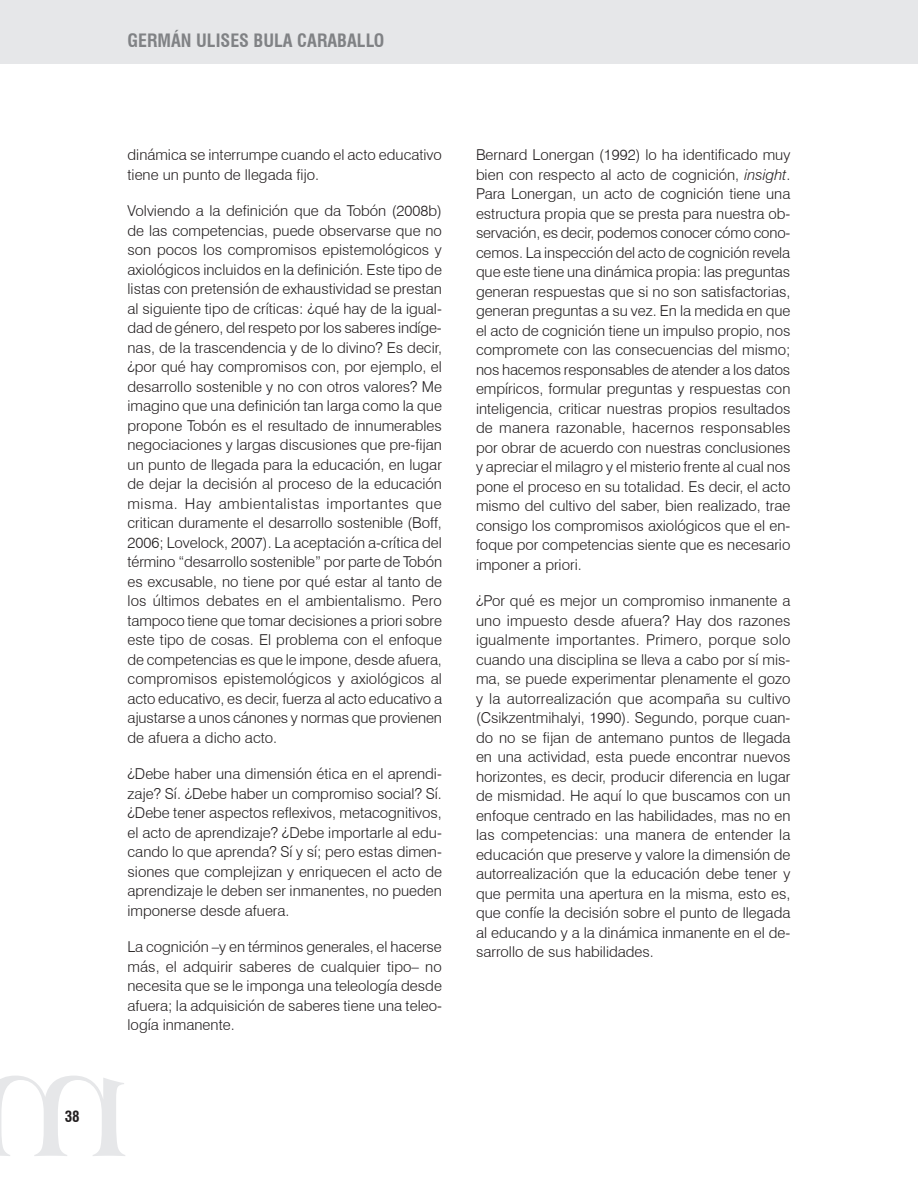
<style>
.page{position:relative;width:918px;height:1188px;background:#fff}
.page>*{position:absolute;margin:0;border:0;box-sizing:border-box;transform-origin:0 0}
.t1{font:700 condensed 18px "Swiss 721 BT";color:#808285}
.t2{font:300 15px/19.5px "Swiss 721 BT";color:#231f20;text-align:justify}
.t3{font:700 condensed 15px "Swiss 721 BT";color:#231f20}
.s1{font-style:italic}
</style>
<div class="page">
<div style="left:0;top:0;width:917px;height:64px;background:#e6e7e9"></div>
<p class="t3" style="left:65px;top:1107px;width:16px">38</p>
<p class="t1" style="left:128px;top:30px;width:258px">GERMÁN ULISES BULA CARABALLO</p>
<p class="t2" style="left:128px;top:145px;width:316px">dinámica se interrumpe cuando el acto educativo tiene un punto de llegada fijo.</p>
<p class="t2" style="left:128px;top:201px;width:316px">Volviendo a la definición que da Tobón (2008b) de las competencias, puede observarse que no son pocos los compromisos epistemológicos y axiológicos incluidos en la definición. Este tipo de listas con pretensión de exhaustividad se prestan al siguiente tipo de críticas: ¿qué hay de la igual&shy;dad de género, del respeto por los saberes indíge&shy;nas, de la trascendencia y de lo divino? Es decir, ¿por qué hay compromisos con, por ejemplo, el desarrollo sostenible y no con otros valores? Me imagino que una definición tan larga como la que propone Tobón es el resultado de innumerables negociaciones y largas discusiones que pre-fijan un punto de llegada para la educación, en lugar de dejar la decisión al proceso de la educación misma. Hay ambientalistas importantes que critican duramente el desarrollo sostenible (Boff, 2006; Lovelock, 2007). La aceptación a-crítica del término “desarrollo sostenible” por parte de Tobón es excusable, no tiene por qué estar al tanto de los últimos debates en el ambientalismo. Pero tampoco tiene que tomar decisiones a priori sobre este tipo de cosas. El problema con el enfoque de competencias es que le impone, desde afuera, compromisos epistemológicos y axiológicos al acto educativo, es decir, fuerza al acto educativo a ajustarse a unos cánones y normas que provienen de afuera a dicho acto.</p>
<p class="t2" style="left:128px;top:764px;width:316px">¿Debe haber una dimensión ética en el aprendi&shy;zaje? Sí. ¿Debe haber un compromiso social? Sí. ¿Debe tener aspectos reflexivos, metacognitivos, el acto de aprendizaje? ¿Debe importarle al edu&shy;cando lo que aprenda? Sí y sí; pero estas dimen&shy;siones que complejizan y enriquecen el acto de aprendizaje le deben ser inmanentes, no pueden imponerse desde afuera.</p>
<p class="t2" style="left:128px;top:937px;width:316px">La cognición –y en términos generales, el hacerse más, el adquirir saberes de cualquier tipo– no necesita que se le imponga una teleología desde afuera; la adquisición de saberes tiene una teleo&shy;logía inmanente.</p>
<p class="t2" style="left:476px;top:145px;width:316px">Bernard Lonergan (1992) lo ha identificado muy bien con respecto al acto de cognición, <span class="s1">insight</span>.<br>Para Lonergan, un acto de cognición tiene una estructura propia que se presta para nuestra ob&shy;servación, es decir, podemos conocer cómo cono&shy;cemos. La inspección del acto de cognición revela que este tiene una dinámica propia: las preguntas generan respuestas que si no son satisfactorias, generan preguntas a su vez. En la medida en que el acto de cognición tiene un impulso propio, nos compromete con las consecuencias del mismo; nos hacemos responsables de atender a los datos empíricos, formular preguntas y respuestas con inteligencia, criticar nuestras propios resultados de manera razonable, hacernos responsables por obrar de acuerdo con nuestras conclusiones y apreciar el milagro y el misterio frente al cual nos pone el proceso en su totalidad. Es decir, el acto mismo del cultivo del saber, bien realizado, trae consigo los compromisos axiológicos que el en&shy;foque por competencias siente que es necesario imponer a priori.</p>
<p class="t2" style="left:476px;top:591px;width:316px">¿Por qué es mejor un compromiso inmanente a uno impuesto desde afuera? Hay dos razones igualmente importantes. Primero, porque solo cuando una disciplina se lleva a cabo por sí mis&shy;ma, se puede experimentar plenamente el gozo y la autorrealización que acompaña su cultivo (Csikzentmihalyi, 1990). Segundo, porque cuan&shy;do no se fijan de antemano puntos de llegada en una actividad, esta puede encontrar nuevos horizontes, es decir, producir diferencia en lugar de mismidad. He aquí lo que buscamos con un enfoque centrado en las habilidades, mas no en las competencias: una manera de entender la educación que preserve y valore la dimensión de autorrealización que la educación debe tener y que permita una apertura en la misma, esto es, que confíe la decisión sobre el punto de llegada al educando y a la dinámica inmanente en el de&shy;sarrollo de sus habilidades.</p>
</div>
